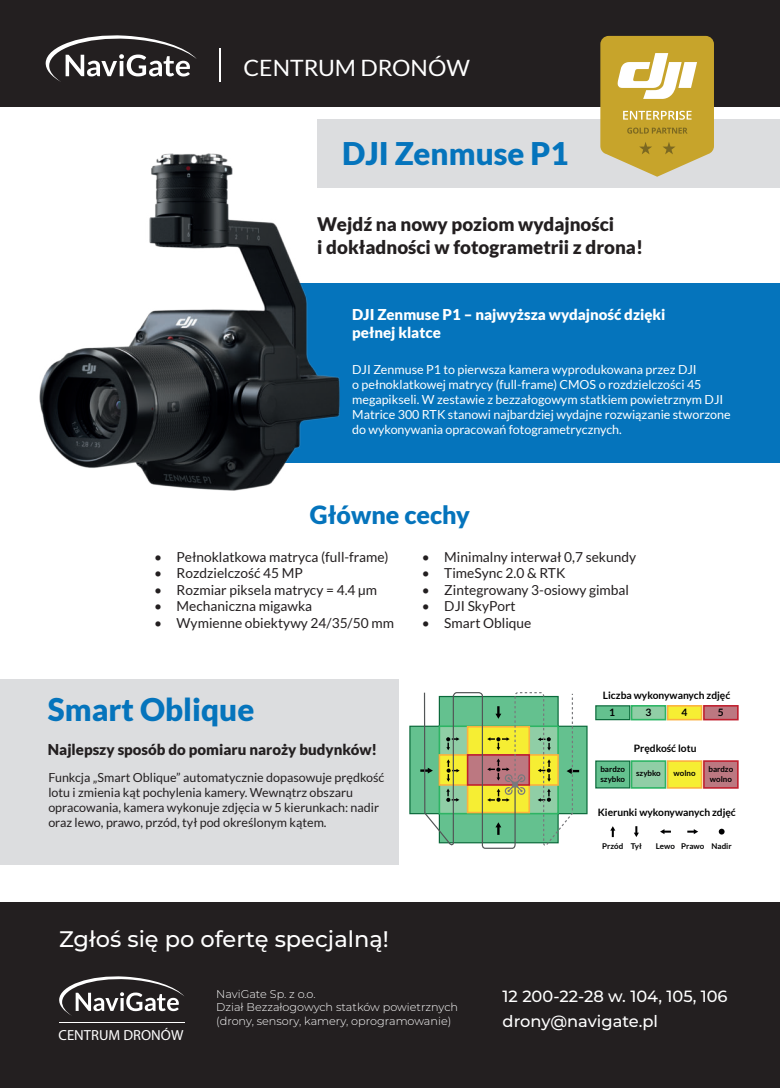
<style>
.page{position:relative;width:780px;height:1088px;background:#fff}
.page>*{position:absolute;margin:0;border:0;box-sizing:border-box;transform-origin:0 0}
.t1{font:900 31.25px "Lato";color:#0574bc}
.t2{font:900 25px "Lato";color:#0574bc}
.t3{font:500 22.5px "Montserrat";color:#fff}
.t4{font:22.5px "Lato";color:#fff}
.t5{font:900 18.75px/22.5px "Lato";color:#231f20}
.t6{font:500 16.25px/25px "Montserrat";color:#fff}
.t7{font:900 15px/18px "Lato";color:#fff}
.t8{font:900 15px "Lato";color:#231f20}
.t9{font:14.62px "Myriad Pro";color:#fff}
.t10{font:13.75px "Lato";color:#231f20}
.t11{font:12.5px/15px "Lato";color:#fff}
.t12{font:12.5px/15px "Lato";color:#231f20}
.t13{font:300 11.25px/13.5px "Montserrat";color:#fff}
.t14{font:700 10.25px/17.5px "Lato";color:#000001}
.t15{font:700 8px/9.5px "Lato";color:#000001}
</style>
<div class="page">
<div style="left:269px;top:283px;width:511px;height:180px;background:#0574bc"></div>
<div style="left:317px;top:120px;width:463px;height:68px;background:#dcdddf"></div>
<div style="left:0;top:903px;width:780px;height:185px;background:#231f20"></div>
<hr style="left:59px;top:1022px;width:125px;height:1px;background:#fff">
<svg style="left:59px;top:976px;width:125px;height:40px"></svg>
<img style="left:40px;top:154px;width:299px;height:337px">
<div style="left:0;top:679px;width:398px;height:185px;background:#dcdddf"></div>
<svg style="left:409px;top:692px;width:179px;height:157px"></svg>
<div style="left:667px;top:706px;width:34px;height:14px;background:#f6ee33"></div>
<div style="left:666px;top:705px;width:36px;height:15px;border:2px solid #fbb13f"></div>
<div style="left:703px;top:706px;width:34px;height:14px;background:#bc7881"></div>
<div style="left:703px;top:705px;width:35px;height:15px;border:2px solid #c01f2e"></div>
<div style="left:667px;top:761px;width:34px;height:27px;background:#f6ee33"></div>
<div style="left:666px;top:760px;width:36px;height:29px;border:2px solid #fbb13f"></div>
<div style="left:703px;top:761px;width:34px;height:27px;background:#bc7881"></div>
<div style="left:703px;top:760px;width:35px;height:29px;border:2px solid #c01f2e"></div>
<div style="left:595px;top:706px;width:34px;height:14px;background:#64c18f"></div>
<div style="left:595px;top:705px;width:35px;height:15px;border:1px solid #0a693a"></div>
<div style="left:595px;top:761px;width:34px;height:27px;background:#64c18f"></div>
<div style="left:595px;top:760px;width:35px;height:28px;border:1px solid #0a693a"></div>
<div style="left:631px;top:706px;width:34px;height:14px;background:#90cea6"></div>
<div style="left:630px;top:705px;width:36px;height:15px;border:2px solid #2db464"></div>
<div style="left:631px;top:761px;width:34px;height:27px;background:#90cea6"></div>
<div style="left:630px;top:760px;width:36px;height:29px;border:2px solid #2db464"></div>
<svg style="left:610px;top:826px;width:5px;height:11px"></svg>
<svg style="left:634px;top:826px;width:5px;height:11px"></svg>
<svg style="left:660px;top:829px;width:11px;height:5px"></svg>
<svg style="left:687px;top:829px;width:11px;height:5px"></svg>
<svg style="left:718px;top:829px;width:6px;height:5px"></svg>
<div style="left:0;top:0;width:780px;height:106px;background:#231f20"></div>
<hr style="left:219px;top:49px;width:2px;height:33px;background:#fff">
<svg style="left:45px;top:35px;width:152px;height:47px"></svg>
<svg style="left:600px;top:36px;width:114px;height:141px"></svg>
<h3 class="t4" style="left:243px;top:55px;width:228px">CENTRUM DRONÓW</h3>
<h1 class="t1" style="left:342px;top:141px;width:228px">DJI Zenmuse P1</h1>
<h3 class="t5" style="left:317px;top:213px;width:327px">Wejdź na nowy poziom wydajności<br>i dokładności w fotogrametrii z drona!</h3>
<p class="t7" style="left:352px;top:305px;width:315px">DJI Zenmuse P1 – najwyższa wydajność dzięki pełnej klatce</p>
<p class="t11" style="left:352px;top:362px;width:380px">DJI Zenmuse P1 to pierwsza kamera wyprodukowana przez DJI<br>o pełnoklatkowej matrycy (full-frame) CMOS o rozdzielczości 45 megapikseli. W zestawie z bezzałogowym statkiem powietrznym DJI Matrice 300 RTK stanowi najbardziej wydajne rozwiązanie stworzone do wykonywania opracowań fotogrametrycznych.</p>
<h2 class="t2" style="left:310px;top:500px;width:162px">Główne cechy</h2>
<p class="t10" style="left:154px;top:549px;width:236px">• Pełnoklatkowa matryca (full-frame)</p>
<p class="t10" style="left:154px;top:566px;width:150px">• Rozdzielczość 45 MP</p>
<p class="t10" style="left:154px;top:582px;width:224px">• Rozmiar piksela matrycy = 4.4 μm</p>
<p class="t10" style="left:154px;top:599px;width:160px">• Mechaniczna migawka</p>
<p class="t10" style="left:154px;top:615px;width:241px">• Wymienne obiektywy 24/35/50 mm</p>
<h1 class="t1" style="left:48px;top:691px;width:208px">Smart Oblique</h1>
<p class="t8" style="left:48px;top:741px;width:331px">Najlepszy sposób do pomiaru naroży budynków!</p>
<p class="t12" style="left:48px;top:770px;width:337px">Funkcja „Smart Oblique” automatycznie dopasowuje prędkość lotu i zmienia kąt pochylenia kamery. Wewnątrz obszaru opracowania, kamera wykonuje zdjęcia w 5 kierunkach: nadir oraz lewo, prawo, przód, tył pod określonym kątem.</p>
<p class="t10" style="left:422px;top:549px;width:216px">• Minimalny interwał 0,7 sekundy</p>
<p class="t10" style="left:422px;top:566px;width:145px">• TimeSync 2.0 &amp; RTK</p>
<p class="t10" style="left:422px;top:582px;width:209px">• Zintegrowany 3-osiowy gimbal</p>
<p class="t10" style="left:422px;top:599px;width:95px">• DJI SkyPort</p>
<p class="t10" style="left:422px;top:615px;width:111px">• Smart Oblique</p>
<p class="t14" style="left:609px;top:686px;width:123px;text-indent:-6px">Liczba wykonywanych zdjęć<br>1</p>
<p class="t14" style="left:633px;top:739px;width:64px">Prędkość lotu</p>
<p class="t14" style="left:645px;top:705px;width:7px">3</p>
<p class="t14" style="left:681px;top:705px;width:7px">4</p>
<p class="t14" style="left:717px;top:705px;width:7px">5</p>
<p class="t15" style="left:600px;top:765px;width:26px">bardzo szybko</p>
<p class="t15" style="left:636px;top:769px;width:26px">szybko</p>
<p class="t15" style="left:673px;top:768px;width:23px">wolno</p>
<p class="t15" style="left:708px;top:765px;width:26px">bardzo wolno</p>
<p class="t14" style="left:597px;top:803px;width:139px">Kierunki wykonywanych zdjęć</p>
<p class="t15" style="left:602px;top:842px;width:41px">Przód Tył</p>
<p class="t15" style="left:656px;top:842px;width:77px">Lewo Prawo Nadir</p>
<h3 class="t3" style="left:59px;top:930px;width:331px">Zgłoś się po ofertę specjalną!</h3>
<p class="t13" style="left:216px;top:988px;width:243px">NaviGate Sp. z o.o.<br>Dział Bezzałogowych statków powietrznych (drony, sensory, kamery, oprogramowanie)</p>
<h3 class="t6" style="left:502px;top:985px;width:226px">12 200-22-28 w. 104, 105, 106 drony@navigate.pl</h3>
<p class="t9" style="left:59px;top:1026px;width:126px">CENTRUM DRONÓW</p>
</div>
